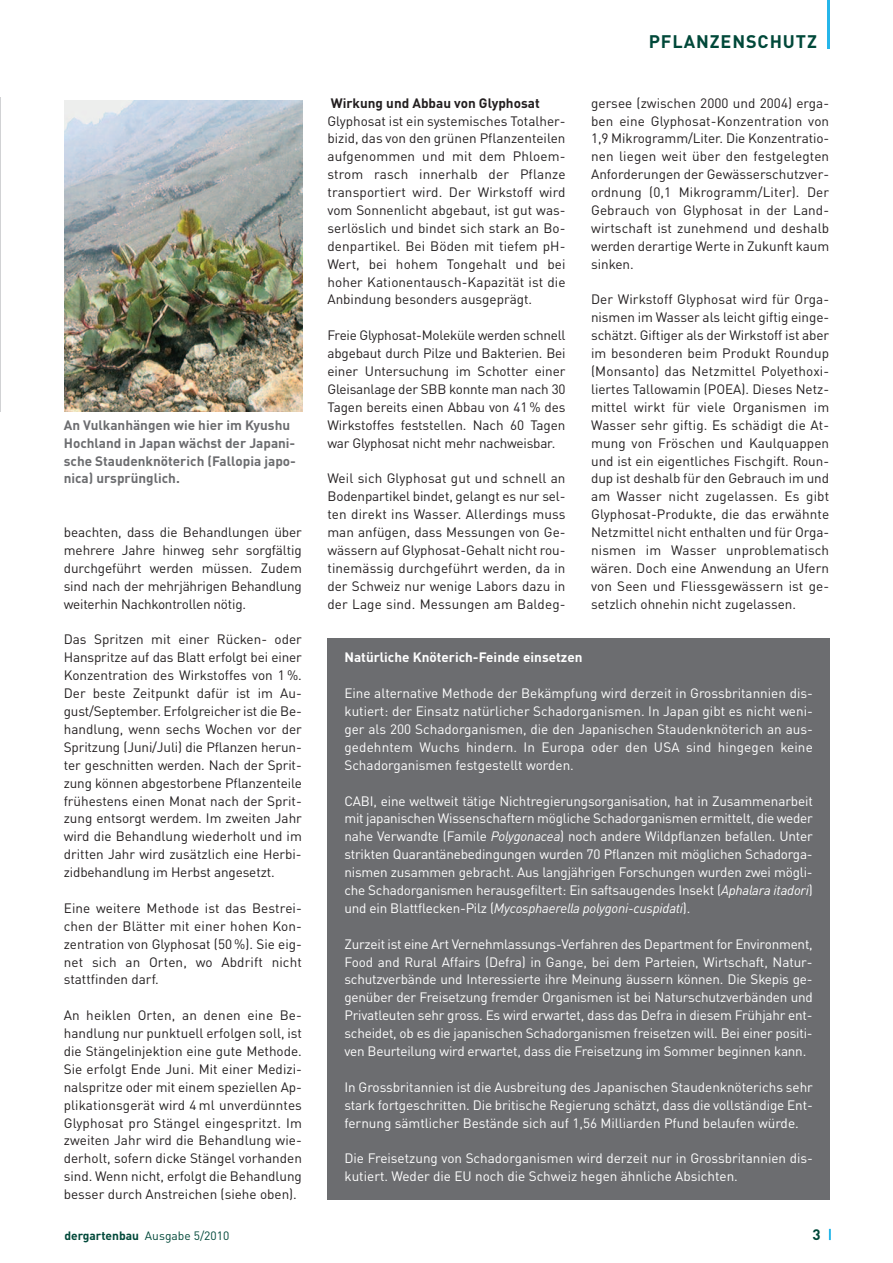
<style>
.page{position:relative;width:893px;height:1263px;background:#fff}
.page>*{position:absolute;margin:0;border:0;box-sizing:border-box;transform-origin:0 0}
.t1{font:700 18px "DIN Offc Pro";letter-spacing:.05em;color:#004839}
.t2{font:700 15px "DIN Offc Pro";color:#004839}
.t3{font:13.5px/17.9px "DIN Offc Pro";color:#231f20;text-align:justify}
.t4{font:13.5px/17.9px "DIN Offc Pro";color:#fff;text-align:justify}
.t5{font:700 13.5px/17.9px "DIN Offc Pro";color:#6c6d70}
.t6{font:700 13.5px "DIN Offc Pro";color:#fff}
.t7{font:700 13.5px "DIN Offc Pro";color:#231f20}
.t8{font:12px "DIN Offc Pro";color:#004839}
.s1{font-style:italic}
.s2{font-weight:700}
</style>
<div class="page">
<hr style="left:827px;top:0;width:3px;height:49px;background:#26b6ea">
<svg style="left:829px;top:1229px;width:2px;height:11px"></svg>
<hr style="left:0;top:98px;width:1px;height:367px;background:#d9e590">
<img style="left:64px;top:101px;width:239px;height:311px">
<hr style="left:0;top:98px;width:1px;height:314px;background:#d1d2d4">
<div style="left:327px;top:638px;width:503px;height:561px;background:#6c6d70"></div>
<p class="t5" style="left:64px;top:414px;width:234px">An Vulkanhängen wie hier im Kyushu Hochland in Japan wächst der Japani&shy;sche Staudenknöterich (Fallopia japo&shy;nica) ursprünglich.</p>
<p class="t3" style="left:64px;top:522px;width:240px">beachten, dass die Behandlungen über mehrere Jahre hinweg sehr sorgfältig durchgeführt werden müssen. Zudem sind nach der mehrjährigen Behandlung weiterhin Nachkontrollen nötig.</p>
<p class="t3" style="left:64px;top:629px;width:240px">Das Spritzen mit einer Rücken- oder Hanspritze auf das Blatt erfolgt bei einer Konzentration des Wirkstoffes von 1 %.<br>Der beste Zeitpunkt dafür ist im Au&shy;gust/September. Erfolgreicher ist die Be&shy;handlung, wenn sechs Wochen vor der Spritzung (Juni/Juli) die Pflanzen herun&shy;ter geschnitten werden. Nach der Sprit&shy;zung können abgestorbene Pflanzenteile frühestens einen Monat nach der Sprit&shy;zung entsorgt werdem. Im zweiten Jahr wird die Behandlung wiederholt und im dritten Jahr wird zusätzlich eine Herbi&shy;zidbehandlung im Herbst angesetzt.</p>
<p class="t3" style="left:64px;top:898px;width:240px">Eine weitere Methode ist das Bestrei&shy;chen der Blätter mit einer hohen Kon&shy;zentration von Glyphosat (50 %). Sie eig&shy;net sich an Orten, wo Abdrift nicht stattfinden darf.</p>
<p class="t3" style="left:64px;top:1005px;width:240px">An heiklen Orten, an denen eine Be&shy;handlung nur punktuell erfolgen soll, ist die Stängelinjektion eine gute Methode.<br>Sie erfolgt Ende Juni. Mit einer Medizi&shy;nalspritze oder mit einem speziellen Ap&shy;plikationsgerät wird 4 ml unverdünntes Glyphosat pro Stängel eingespritzt. Im zweiten Jahr wird die Behandlung wie&shy;derholt, sofern dicke Stängel vorhanden sind. Wenn nicht, erfolgt die Behandlung besser durch Anstreichen (siehe oben).</p>
<p class="t7" style="left:331px;top:91px;width:210px">Wirkung und Abbau von Glyphosat</p>
<p class="t3" style="left:327px;top:110px;width:240px">Glyphosat ist ein systemisches Totalher&shy;bizid, das von den grünen Pflanzenteilen aufgenommen und mit dem Phloem&shy;strom rasch innerhalb der Pflanze transportiert wird. Der Wirkstoff wird vom Sonnenlicht abgebaut, ist gut was&shy;serlöslich und bindet sich stark an Bo&shy;denpartikel. Bei Böden mit tiefem pH-Wert, bei hohem Tongehalt und bei hoher Kationentausch-Kapazität ist die Anbindung besonders ausgeprägt.</p>
<p class="t3" style="left:327px;top:325px;width:240px">Freie Glyphosat-Moleküle werden schnell abgebaut durch Pilze und Bakterien. Bei einer Untersuchung im Schotter einer Gleisanlage der SBB konnte man nach 30<br>Tagen bereits einen Abbau von 41 % des Wirkstoffes feststellen. Nach 60 Tagen war Glyphosat nicht mehr nachweisbar.</p>
<p class="t3" style="left:327px;top:468px;width:240px">Weil sich Glyphosat gut und schnell an Bodenpartikel bindet, gelangt es nur sel&shy;ten direkt ins Wasser. Allerdings muss man anfügen, dass Messungen von Ge&shy;wässern auf Glyphosat-Gehalt nicht rou&shy;tinemässig durchgeführt werden, da in der Schweiz nur wenige Labors dazu in der Lage sind. Messungen am Baldeg-</p>
<h1 class="t1" style="left:649px;top:27px;width:170px">PFLANZENSCHUTZ</h1>
<p class="t3" style="left:591px;top:92px;width:240px">gersee (zwischen 2000 und 2004) erga&shy;ben eine Glyphosat-Konzentration von 1,9 Mikrogramm/Liter. Die Konzentratio&shy;nen liegen weit über den festgelegten Anforderungen der Gewässerschutzver&shy;ordnung (0,1 Mikrogramm/Liter). Der Gebrauch von Glyphosat in der Land&shy;wirtschaft ist zunehmend und deshalb werden derartige Werte in Zukunft kaum sinken.</p>
<p class="t3" style="left:591px;top:289px;width:240px">Der Wirkstoff Glyphosat wird für Orga&shy;nismen im Wasser als leicht giftig einge&shy;schätzt. Giftiger als der Wirkstoff ist aber im besonderen beim Produkt Roundup (Monsanto) das Netzmittel Polyethoxi&shy;liertes Tallowamin (POEA). Dieses Netz&shy;mittel wirkt für viele Organismen im Wasser sehr giftig. Es schädigt die At&shy;mung von Fröschen und Kaulquappen und ist ein eigentliches Fischgift. Roun&shy;dup ist deshalb für den Gebrauch im und am Wasser nicht zugelassen. Es gibt Glyphosat-Produkte, die das erwähnte Netzmittel nicht enthalten und für Orga&shy;nismen im Wasser unproblematisch wären. Doch eine Anwendung an Ufern von Seen und Fliessgewässern ist ge&shy;setzlich ohnehin nicht zugelassen.</p>
<p class="t6" style="left:344px;top:646px;width:240px">Natürliche Knöterich-Feinde einsetzen</p>
<p class="t4" style="left:344px;top:683px;width:470px">Eine alternative Methode der Bekämpfung wird derzeit in Grossbritannien dis&shy;kutiert: der Einsatz natürlicher Schadorganismen. In Japan gibt es nicht weni&shy;ger als 200 Schadorganismen, die den Japanischen Staudenknöterich an aus&shy;gedehntem Wuchs hindern. In Europa oder den USA sind hingegen keine Schadorganismen festgestellt worden.</p>
<p class="t4" style="left:344px;top:790px;width:470px">CABI, eine weltweit tätige Nichtregierungsorganisation, hat in Zusammenarbeit mit japanischen Wissenschaftern mögliche Schadorganismen ermittelt, die weder nahe Verwandte (Famile <span class="s1">Polygonacea</span>) noch andere Wildpflanzen befallen. Unter strikten Quarantänebedingungen wurden 70 Pflanzen mit möglichen Schadorga&shy;nismen zusammen gebracht. Aus langjährigen Forschungen wurden zwei mögli&shy;che Schadorganismen herausgefiltert: Ein saftsaugendes Insekt (<span class="s1">Aphalara itadori</span>) und ein Blattflecken-Pilz (<span class="s1">Mycosphaerella polygoni-cuspidati</span>).</p>
<p class="t4" style="left:344px;top:933px;width:470px">Zurzeit ist eine Art Vernehmlassungs-Verfahren des Department for Environment, Food and Rural Affairs (Defra) in Gange, bei dem Parteien, Wirtschaft, Natur&shy;schutzverbände und Interessierte ihre Meinung äussern können. Die Skepis ge&shy;genüber der Freisetzung fremder Organismen ist bei Naturschutzverbänden und Privatleuten sehr gross. Es wird erwartet, dass das Defra in diesem Frühjahr ent&shy;scheidet, ob es die japanischen Schadorganismen freisetzen will. Bei einer positi&shy;ven Beurteilung wird erwartet, dass die Freisetzung im Sommer beginnen kann.</p>
<p class="t4" style="left:344px;top:1077px;width:470px">In Grossbritannien ist die Ausbreitung des Japanischen Staudenknöterichs sehr stark fortgeschritten. Die britische Regierung schätzt, dass die vollständige Ent&shy;fernung sämtlicher Bestände sich auf 1,56 Milliarden Pfund belaufen würde.</p>
<p class="t4" style="left:344px;top:1148px;width:470px">Die Freisetzung von Schadorganismen wird derzeit nur in Grossbritannien dis&shy;kutiert. Weder die EU noch die Schweiz hegen ähnliche Absichten.</p>
<p class="t8" style="left:64px;top:1226px;width:166px"><span class="s2">dergartenbau</span> Ausgabe 5/2010</p>
<p class="t2" style="left:812px;top:1222px;width:10px">3</p>
</div>
